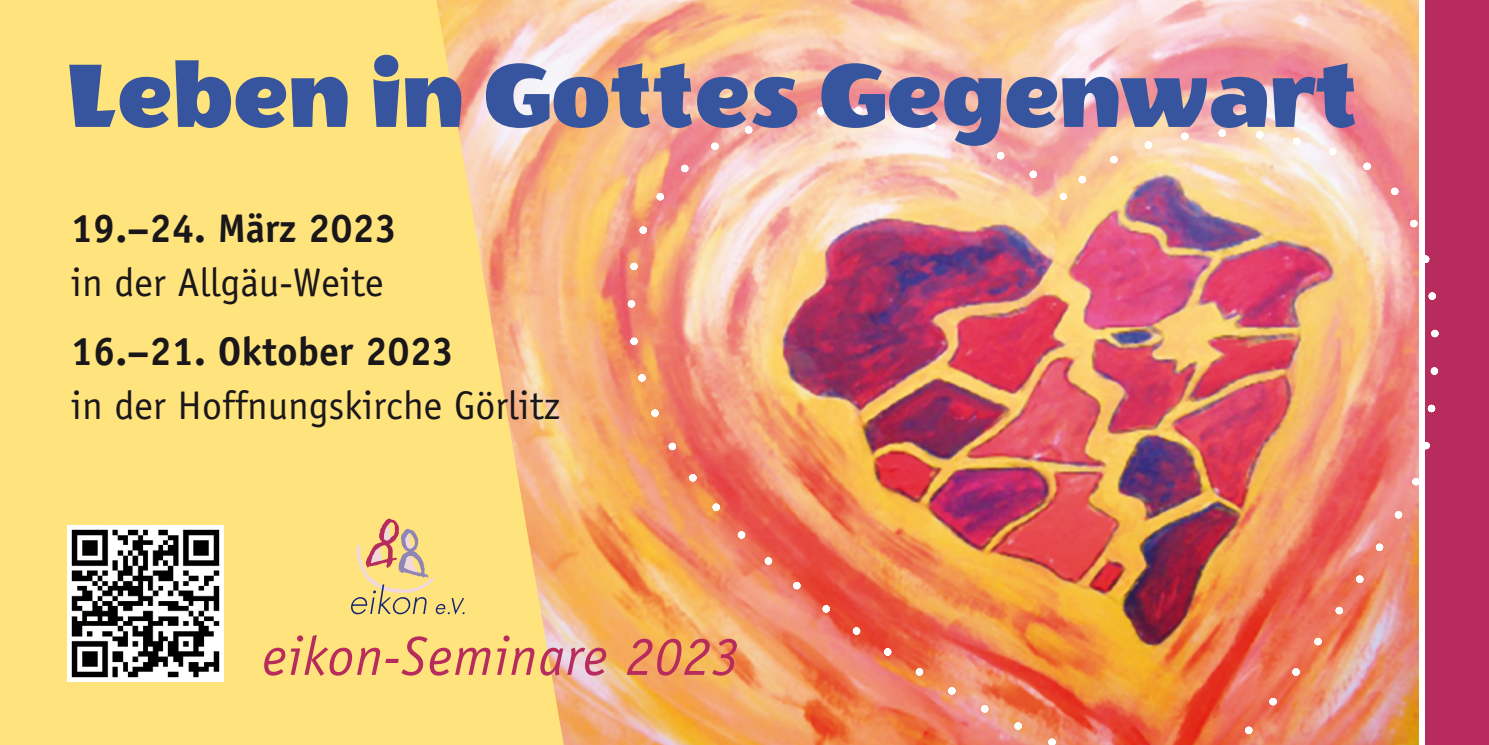
<style>
.page{position:relative;width:1489px;height:745px;background:#fff}
.page>*{position:absolute;margin:0;border:0;box-sizing:border-box;transform-origin:0 0}
.t1{font:102.5px "Wendy One";letter-spacing:-.005em;color:#37559e}
.t2{font:italic 55px "Officina Sans";letter-spacing:.02em;color:#b72c5d}
.t3{font:40px "Officina Sans";color:#1a171b}
.t4{font:700 40px "Officina Sans";color:#1a171b}
</style>
<div class="page">
<img style="left:567px;top:0;width:850px;height:744px">
<div style="left:1424px;top:0;width:64px;height:744px;background:#b72c5d"></div>
<img style="left:620px;top:75px;width:819px;height:669px">
<svg style="left:0;top:0;width:567px;height:744px;fill:#ffe37d"></svg>
<svg style="left:351px;top:518px;width:113px;height:96px"></svg>
<img style="left:67px;top:524px;width:156px;height:156px">
<h1 class="t1" style="left:67px;top:43px;width:1292px">Leben in Gottes Gegenwart</h1>
<p class="t4" style="left:71px;top:212px;width:328px">19.–24. März 2023</p>
<p class="t3" style="left:71px;top:266px;width:314px">in der Allgäu-Weite</p>
<p class="t4" style="left:71px;top:336px;width:385px">16.–21. Oktober 2023</p>
<p class="t3" style="left:71px;top:390px;width:490px">in der Hoffnungskirche Görlitz</p>
<h2 class="t2" style="left:262px;top:634px;width:478px">eikon-Seminare 2023</h2>
</div>
